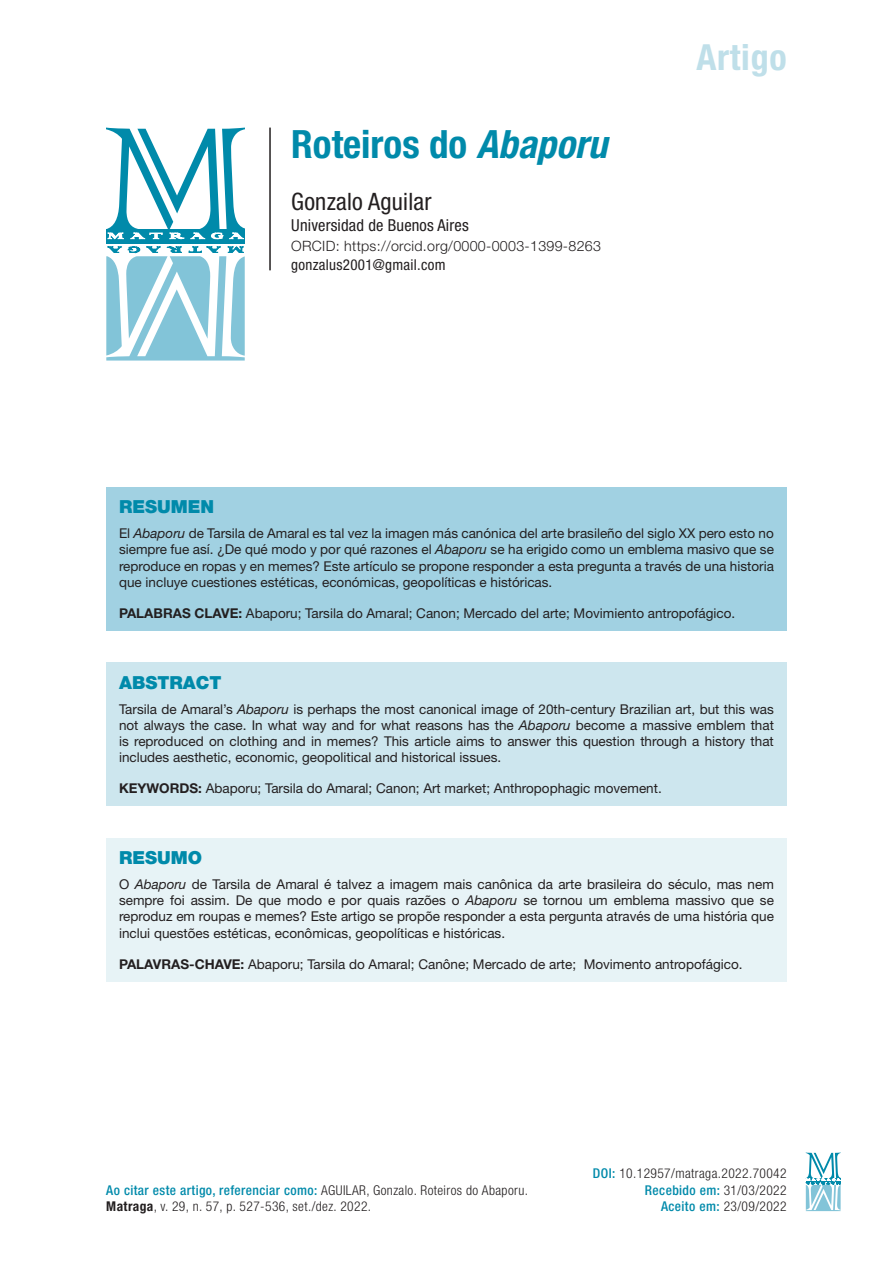
<style>
.page{position:relative;width:893px;height:1263px;background:#fff}
.page>*{position:absolute;margin:0;border:0;box-sizing:border-box;transform-origin:0 0}
.Titulo_do_artigo{font:700 condensed 39px "Helvetica Neue";color:#008aaa}
.t1{font:700 condensed 36px "Helvetica Neue";letter-spacing:.02em;color:#bfdfe9}
.Autor_artigo{font:condensed 24px "Helvetica Neue";letter-spacing:.01em;color:#231f20}
.Retranca_Resumo___Ab{font:900 18px "Helvetica Neue";color:#008aaa}
.Instituicao_autor{font:condensed 16.5px "Helvetica Neue";letter-spacing:.01em;color:#231f20}
.E-mail_autor{font:condensed 15px "Helvetica Neue";letter-spacing:.02em;color:#231f20}
.ORCID_autor{font:300 14.25px "Helvetica Neue";letter-spacing:.02em;color:#231f20}
.Resumo___Abstract{font:13.5px/16.2px "Helvetica Neue";color:#231f20;text-align:justify}
.Como_citar{font:300 condensed 13.5px/16.5px "Helvetica Neue";letter-spacing:.03em;color:#231f20}
.Recebido_Aceito{font:300 condensed 13.5px "Helvetica Neue";letter-spacing:.03em;color:#231f20}
.Recebido_Aceito-2{font:500 condensed 13.5px "Helvetica Neue";letter-spacing:.03em;color:#008aaa}
.t2{font:10.65px "Colonna";letter-spacing:.29em;color:#fff;scale:2 1}
.t3{font:10.65px "Colonna";color:#008aaa;scale:2 1}
.t4{font:2.7px "Colonna";letter-spacing:.29em;color:#fff;scale:2 1}
.t5{font:2.7px "Colonna";color:#008aaa;scale:2 1}
.s1{font-style:italic}
.s2{font-weight:700}
.s3{font-weight:500;color:#008aaa}
.s4{font-weight:300;color:#231f20}
</style>
<div class="page">
<hr style="left:806px;top:1178px;width:35px;height:3px;background:#008aaa">
<svg style="left:806px;top:1185px;width:35px;height:26px"></svg>
<svg style="left:806px;top:1152px;width:35px;height:26px"></svg>
<div style="left:106px;top:229px;width:139px;height:14px;background:#008aaa"></div>
<svg style="left:106px;top:256px;width:139px;height:105px"></svg>
<svg style="left:106px;top:128px;width:139px;height:101px"></svg>
<hr style="left:269px;top:128px;width:2px;height:142px;background:#231f20">
<div style="left:106px;top:487px;width:681px;height:144px;background:#a1d1e2"></div>
<div style="left:106px;top:662px;width:681px;height:144px;background:#cde6ee"></div>
<div style="left:106px;top:838px;width:681px;height:143px;background:#e7f3f6"></div>
<p class="t2" style="left:107px;top:229px;width:70px">MATRAGA</p>
<p class="t3" style="left:122px;top:257px;width:9px;rotate:-180deg">A</p>
<p class="t3" style="left:161px;top:257px;width:18px;rotate:-180deg">A G</p>
<p class="t3" style="left:221px;top:257px;width:28px;rotate:-180deg">AT R</p>
<p class="t3" style="left:244px;top:257px;width:10px;rotate:-180deg">M</p>
<p class="Titulo_do_artigo" style="left:291px;top:120px;width:317px">Roteiros do <span class="s1">Abaporu</span></p>
<p class="Autor_artigo" style="left:291px;top:188px;width:142px">Gonzalo Aguilar</p>
<p class="Instituicao_autor" style="left:291px;top:216px;width:179px">Universidad de Buenos Aires</p>
<p class="ORCID_autor" style="left:291px;top:237px;width:311px">ORCID: https://orcid.org/0000-0003-1399-8263</p>
<p class="E-mail_autor" style="left:291px;top:256px;width:156px">gonzalus2001@gmail.com</p>
<h2 class="t1" style="left:696px;top:36px;width:92px">Artigo</h2>
<p class="Retranca_Resumo___Ab" style="left:119px;top:496px;width:97px">RESUMEN</p>
<p class="Resumo___Abstract" style="left:119px;top:525px;width:656px">El <span class="s1">Abaporu</span> de Tarsila de Amaral es tal vez la imagen más canónica del arte brasileño del siglo XX pero esto no siempre fue así. ¿De qué modo y por qué razones el <span class="s1">Abaporu</span> se ha erigido como un emblema masivo que se reproduce en ropas y en memes? Este artículo se propone responder a esta pregunta a través de una historia que incluye cuestiones estéticas, económicas, geopolíticas e históricas.</p>
<p class="Resumo___Abstract" style="left:119px;top:605px;width:618px"><span class="s2">PALABRAS CLAVE:</span> Abaporu; Tarsila do Amaral; Canon; Mercado del arte; Movimiento antropofágico.</p>
<p class="Retranca_Resumo___Ab" style="left:119px;top:672px;width:104px">ABSTRACT</p>
<p class="Resumo___Abstract" style="left:119px;top:700px;width:656px">Tarsila de Amaral’s <span class="s1">Abaporu</span> is perhaps the most canonical image of 20th-century Brazilian art, but this was not always the case. In what way and for what reasons has the <span class="s1">Abaporu</span> become a massive emblem that is reproduced on clothing and in memes? This article aims to answer this question through a history that includes aesthetic, economic, geopolitical and historical issues.</p>
<p class="Resumo___Abstract" style="left:119px;top:780px;width:544px"><span class="s2">KEYWORDS:</span> Abaporu; Tarsila do Amaral; Canon; Art market; Anthropophagic movement.</p>
<p class="Retranca_Resumo___Ab" style="left:119px;top:847px;width:84px">RESUMO</p>
<p class="Resumo___Abstract" style="left:119px;top:876px;width:656px">O <span class="s1">Abaporu</span> de Tarsila de Amaral é talvez a imagem mais canônica da arte brasileira do século, mas nem sempre foi assim. De que modo e por quais razões o <span class="s1">Abaporu</span> se tornou um emblema massivo que se reproduz em roupas e memes? Este artigo se propõe responder a esta pergunta através de uma história que inclui questões estéticas, econômicas, geopolíticas e históricas.</p>
<p class="Resumo___Abstract" style="left:119px;top:956px;width:625px"><span class="s2">PALAVRAS-CHAVE:</span> Abaporu; Tarsila do Amaral; Canône; Mercado de arte; Movimento antropofágico.</p>
<p class="Como_citar" style="left:106px;top:1181px;width:423px"><span class="s3">Ao citar este artigo, referenciar como:</span> AGUILAR, Gonzalo. Roteiros do Abaporu.<br><span class="s2">Matraga</span>, v. 29, n. 57, p. 527-536, set./dez. 2022.</p>
<p class="Recebido_Aceito" style="left:593px;top:1165px;width:195px"><span class="s3">DOI:</span> 10.12957/matraga.2022.70042</p>
<p class="Recebido_Aceito-2" style="left:645px;top:1182px;width:143px">Recebido em: <span class="s4">31/03/2022</span></p>
<p class="Recebido_Aceito" style="left:661px;top:1198px;width:127px"><span class="s3">Aceito em:</span> 23/09/2022</p>
<p class="t4" style="left:806px;top:1178px;width:19px">MATRAGA</p>
<p class="t5" style="left:810px;top:1185px;width:3px;rotate:-180deg">A</p>
<p class="t5" style="left:819px;top:1185px;width:6px;rotate:-180deg">A G</p>
<p class="t5" style="left:835px;top:1185px;width:8px;rotate:-180deg">AT R</p>
<p class="t5" style="left:840px;top:1185px;width:4px;rotate:-180deg">M</p>
</div>
